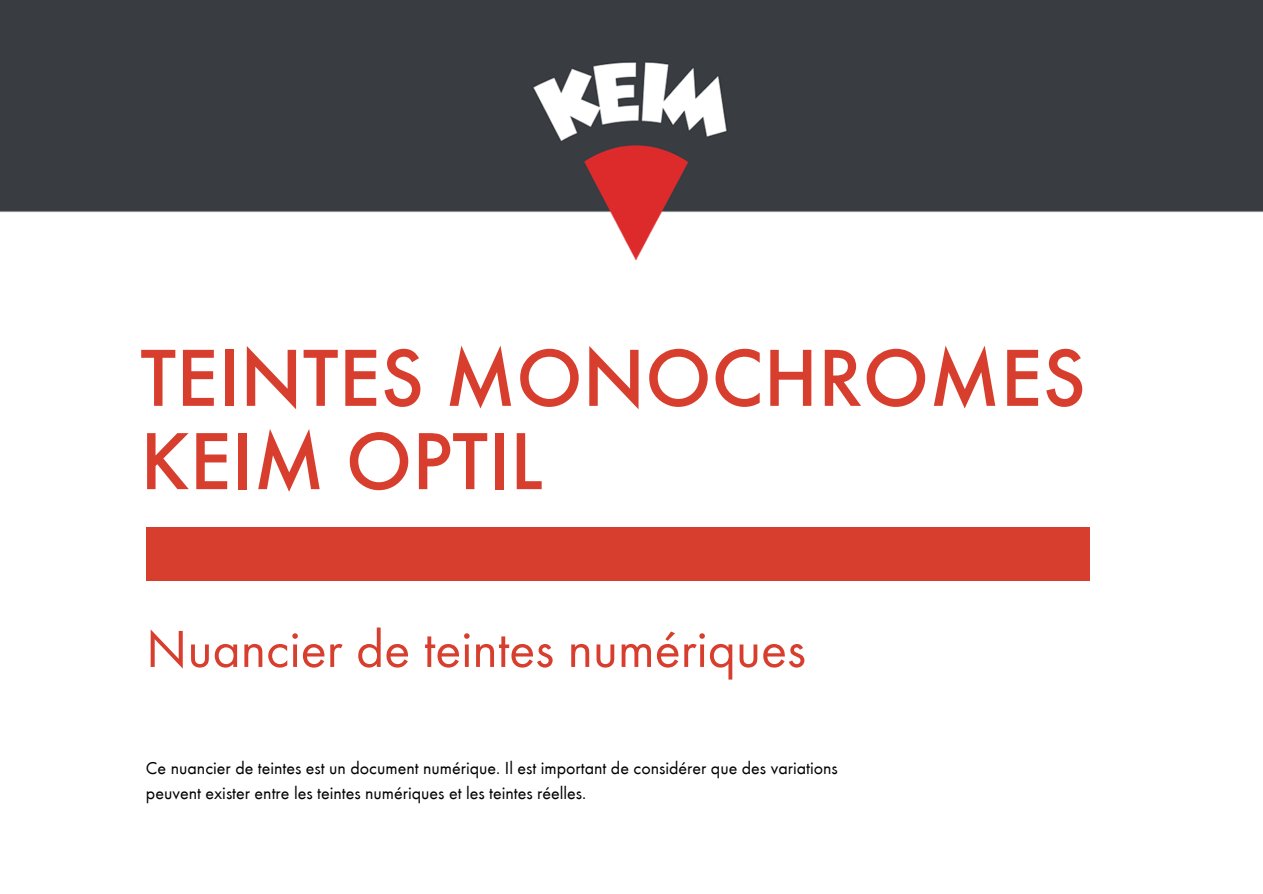
<style>
.page{position:relative;width:1263px;height:894px;background:#fff}
.page>*{position:absolute;margin:0;border:0;box-sizing:border-box;transform-origin:0 0}
.t1{font:500 84px/83.2px "Futura T";color:#d83e2e}
.t2{font:54px "Futura T Boo";color:#d83e2e}
.t3{font:18px/24.8px "Futura T Boo";color:#000}
</style>
<div class="page">
<div style="left:146px;top:527px;width:944px;height:53px;background:#d83e2e"></div>
<img style="left:0;top:0;width:1263px;height:261px">
<h1 class="t1" style="left:140px;top:335px;width:947px">TEINTES MONOCHROMES<br>KEIM OPTIL</h1>
<h2 class="t2" style="left:146px;top:615px;width:661px">Nuancier de teintes numériques</h2>
<p class="t3" style="left:146px;top:755px;width:693px">Ce nuancier de teintes est un document numérique. Il est important de considérer que des variations peuvent exister entre les teintes numériques et les teintes réelles.</p>
</div>
